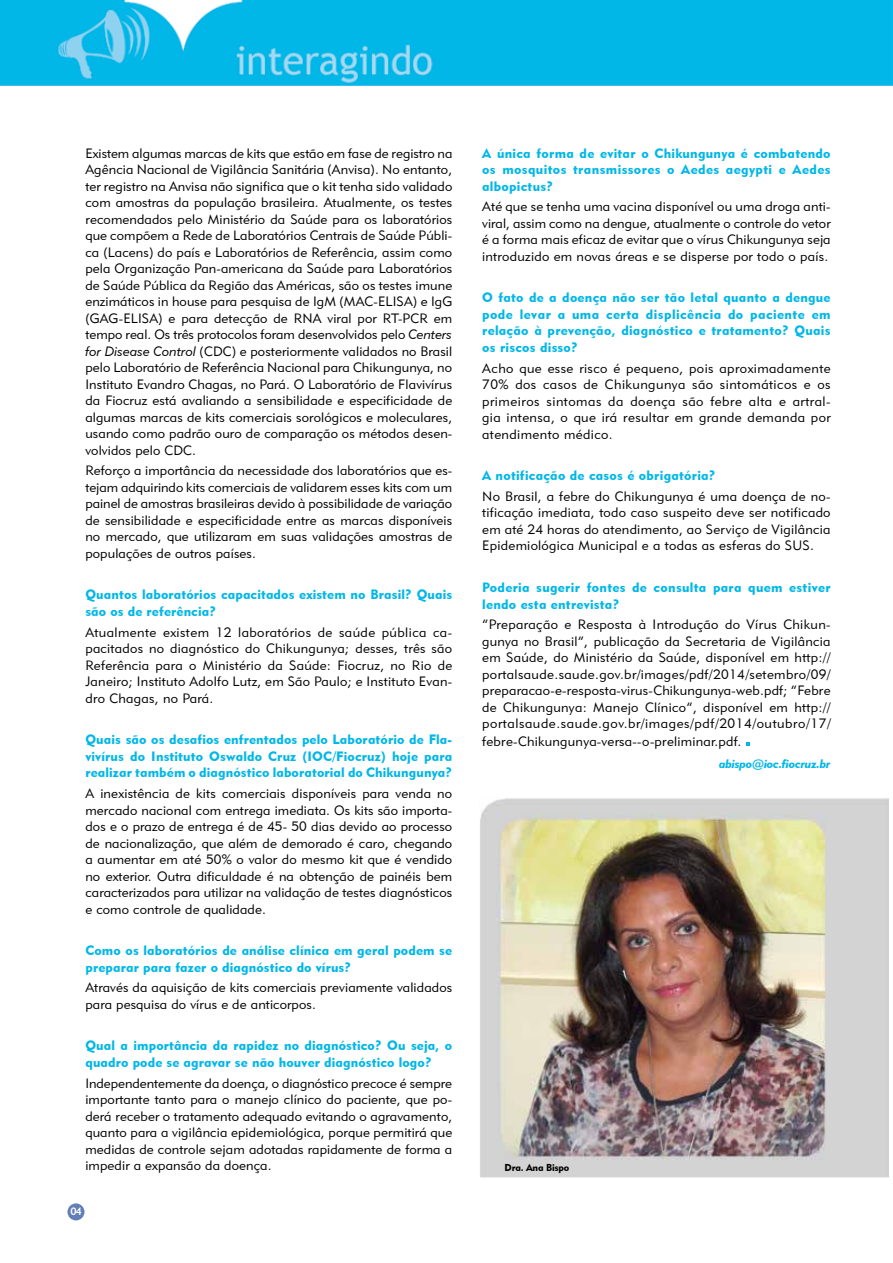
<style>
.page{position:relative;width:893px;height:1263px;background:#fff}
.page>*{position:absolute;margin:0;border:0;box-sizing:border-box;transform-origin:0 0}
.t1{font:13.5px/16.5px "Geometric 415 BT Lite A";letter-spacing:.01em;color:#000;text-align:justify}
.t2{font:13.5px/16.5px "Geometric 415 BT Black A";letter-spacing:.01em;color:#00b7e7}
.t3{font:12px "Geometric 415 BT Black Italic A";letter-spacing:-.02em;color:#00b7e7}
.t4{font:700 10.5px "Trebuchet MS";color:#fff}
.t5{font:10.05px "Geometric 415 BT Black A";letter-spacing:-.02em;color:#000}
.s1{font-family:"Geometric 415 BT Lite Italic A"}
</style>
<div class="page">
<img style="left:480px;top:798px;width:409px;height:380px">
<img style="left:0;top:0;width:893px;height:85px">
<div style="left:67px;top:1203px;width:17px;height:17px;background:#6380b6;border-radius:50%"></div>
<svg style="left:746px;top:742px;width:3px;height:4px"></svg>
<p class="t1" style="left:85px;top:144px;width:369px">Existem algumas marcas de kits que estão em fase de registro na Agência Nacional de Vigilância Sanitária (Anvisa). No entanto, ter registro na Anvisa não significa que o kit tenha sido validado com amostras da população brasileira. Atualmente, os testes recomendados pelo Ministério da Saúde para os laboratórios que compõem a Rede de Laboratórios Centrais de Saúde Públi&shy;ca (Lacens) do país e Laboratórios de Referência, assim como pela Organização Pan-americana da Saúde para Laboratórios de Saúde Pública da Região das Américas, são os testes imune enzimáticos in house para pesquisa de IgM (MAC-ELISA) e IgG (GAG-ELISA) e para detecção de RNA viral por RT-PCR em tempo real. Os três protocolos foram desenvolvidos pelo <span class="s1">Centers for Disease Control</span> (CDC) e posteriormente validados no Brasil pelo Laboratório de Referência Nacional para Chikungunya, no Instituto Evandro Chagas, no Pará. O Laboratório de Flavivírus da Fiocruz está avaliando a sensibilidade e especificidade de algumas marcas de kits comerciais sorológicos e moleculares, usando como padrão ouro de comparação os métodos desen&shy;volvidos pelo CDC.</p>
<p class="t1" style="left:85px;top:462px;width:368px">Reforço a importância da necessidade dos laboratórios que es&shy;tejam adquirindo kits comerciais de validarem esses kits com um painel de amostras brasileiras devido à possibilidade de variação de sensibilidade e especificidade entre as marcas disponíveis no mercado, que utilizaram em suas validações amostras de populações de outros países.</p>
<p class="t2" style="left:85px;top:586px;width:368px">Quantos laboratórios capacitados existem no Brasil? Quais são os de referência?</p>
<p class="t1" style="left:85px;top:624px;width:368px">Atualmente existem 12 laboratórios de saúde pública ca&shy;pacitados no diagnóstico do Chikungunya; desses, três são Referência para o Ministério da Saúde: Fiocruz, no Rio de Janeiro; Instituto Adolfo Lutz, em São Paulo; e Instituto Evan&shy;dro Chagas, no Pará.</p>
<p class="t2" style="left:85px;top:731px;width:368px;text-align:justify">Quais são os desafios enfrentados pelo Laboratório de Fla&shy;vivírus do Instituto Oswaldo Cruz (IOC/Fiocruz) hoje para realizar também o diagnóstico laboratorial do Chikungunya?</p>
<p class="t1" style="left:85px;top:785px;width:368px">A inexistência de kits comerciais disponíveis para venda no mercado nacional com entrega imediata. Os kits são importa&shy;dos e o prazo de entrega é de 45- 50 dias devido ao processo de nacionalização, que além de demorado é caro, chegando a aumentar em até 50% o valor do mesmo kit que é vendido no exterior. Outra dificuldade é na obtenção de painéis bem caracterizados para utilizar na validação de testes diagnósticos e como controle de qualidade.</p>
<p class="t2" style="left:85px;top:942px;width:368px">Como os laboratórios de análise clínica em geral podem se preparar para fazer o diagnóstico do vírus?</p>
<p class="t1" style="left:85px;top:979px;width:368px">Através da aquisição de kits comerciais previamente validados para pesquisa do vírus e de anticorpos.</p>
<p class="t2" style="left:85px;top:1037px;width:368px">Qual a importância da rapidez no diagnóstico? Ou seja, o quadro pode se agravar se não houver diagnóstico logo?</p>
<p class="t1" style="left:85px;top:1074px;width:368px">Independentemente da doença, o diagnóstico precoce é sempre importante tanto para o manejo clínico do paciente, que po&shy;derá receber o tratamento adequado evitando o agravamento, quanto para a vigilância epidemiológica, porque permitirá que medidas de controle sejam adotadas rapidamente de forma a impedir a expansão da doença.</p>
<p class="t4" style="left:70px;top:1204px;width:13px">04</p>
<p class="t2" style="left:482px;top:144px;width:350px;text-align:justify">A única forma de evitar o Chikungunya é combatendo os mosquitos transmissores o Aedes aegypti e Aedes albopictus?</p>
<p class="t1" style="left:482px;top:198px;width:350px">Até que se tenha uma vacina disponível ou uma droga anti&shy;viral, assim como na dengue, atualmente o controle do vetor é a forma mais eficaz de evitar que o vírus Chikungunya seja introduzido em novas áreas e se disperse por todo o país.</p>
<p class="t2" style="left:482px;top:289px;width:350px;text-align:justify">O fato de a doença não ser tão letal quanto a dengue pode levar a uma certa displicência do paciente em relação à prevenção, diagnóstico e tratamento? Quais os riscos disso?</p>
<p class="t1" style="left:482px;top:359px;width:350px">Acho que esse risco é pequeno, pois aproximadamente 70% dos casos de Chikungunya são sintomáticos e os primeiros sintomas da doença são febre alta e artral&shy;gia intensa, o que irá resultar em grande demanda por atendimento médico.</p>
<p class="t2" style="left:482px;top:467px;width:235px">A notificação de casos é obrigatória?</p>
<p class="t1" style="left:482px;top:488px;width:350px">No Brasil, a febre do Chikungunya é uma doença de no&shy;tificação imediata, todo caso suspeito deve ser notificado em até 24 horas do atendimento, ao Serviço de Vigilância Epidemiológica Municipal e a todas as esferas do SUS.</p>
<p class="t2" style="left:482px;top:579px;width:350px">Poderia sugerir fontes de consulta para quem estiver lendo esta entrevista?</p>
<p class="t1" style="left:482px;top:616px;width:350px">“Preparação e Resposta à Introdução do Vírus Chikun&shy;gunya no Brasil”, publicação da Secretaria de Vigilância em Saúde, do Ministério da Saúde, disponível em http:// portalsaude.saude.gov.br/images/pdf/2014/setembro/09/ preparacao-e-resposta-virus-Chikungunya-web.pdf; “Febre de Chikungunya: Manejo Clínico”, disponível em http:// portalsaude.saude.gov.br/images/pdf/2014/outubro/17/ febre-Chikungunya-versa--o-preliminar.pdf.</p>
<p class="t3" style="left:719px;top:756px;width:113px">abispo@ioc.fiocruz.br</p>
<p class="t5" style="left:504px;top:1161px;width:66px">Dra. Ana Bispo</p>
</div>
